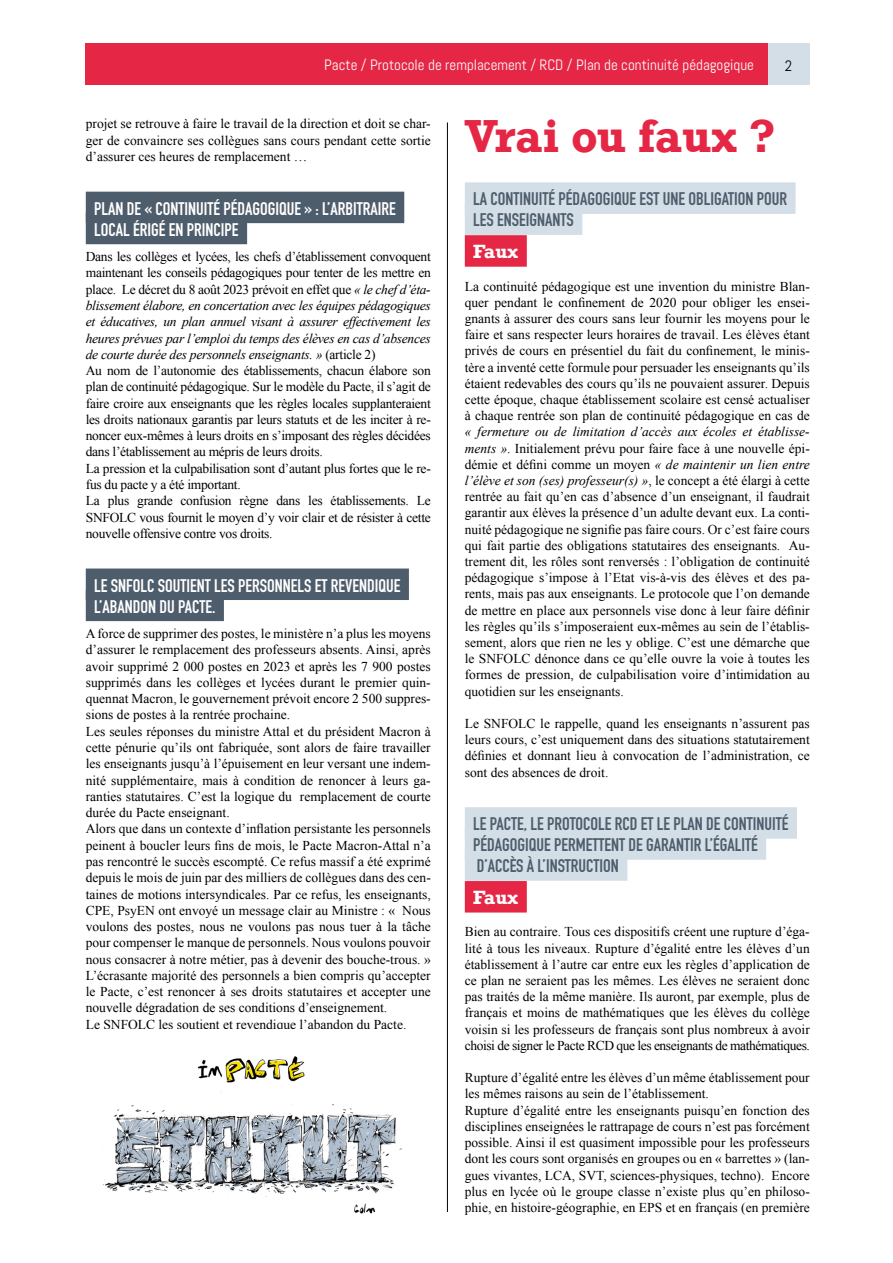
<style>
.page{position:relative;width:893px;height:1263px;background:#fff}
.page>*{position:absolute;margin:0;border:0;box-sizing:border-box;transform-origin:0 0}
.t1{font:700 43.5px "Rockwell";color:#e52745}
.t2{font:700 18px/21px "DIN Condensed";color:#4e5d6c}
.t3{font:700 18px/21.1px "DIN Condensed";color:#fff}
.t4{font:700 18px "Rockwell";color:#fff}
.t5{font:15px "Abel";color:#fff}
.t6{font:15px "Abel";color:#000}
.t7{font:13.5px/16.2px "Times New Roman";color:#000;text-align:justify}
.t8{font:13.5px/16.4px "Times New Roman";letter-spacing:-.02em;color:#000}
.s1{font-style:italic}
</style>
<div class="page">
<div style="left:85px;top:43px;width:724px;height:41px;background:#e52745"></div>
<div style="left:768px;top:43px;width:41px;height:41px;background:#d3dee7"></div>
<div style="left:86px;top:192px;width:318px;height:31px;background:#4e5d6c"></div>
<div style="left:86px;top:213px;width:161px;height:31px;background:#4e5d6c"></div>
<div style="left:86px;top:568px;width:323px;height:32px;background:#4e5d6c"></div>
<div style="left:86px;top:590px;width:138px;height:31px;background:#4e5d6c"></div>
<div style="left:465px;top:182px;width:330px;height:32px;background:#d3dee7"></div>
<div style="left:465px;top:203px;width:117px;height:32px;background:#d3dee7"></div>
<div style="left:465px;top:235px;width:62px;height:32px;background:#e52745"></div>
<div style="left:465px;top:807px;width:332px;height:32px;background:#d3dee7"></div>
<div style="left:465px;top:828px;width:301px;height:32px;background:#d3dee7"></div>
<div style="left:465px;top:849px;width:162px;height:32px;background:#d3dee7"></div>
<div style="left:465px;top:881px;width:62px;height:31px;background:#e52745"></div>
<hr style="left:447px;top:122px;width:1px;height:1090px;background:#000">
<img style="left:103px;top:1056px;width:299px;height:158px">
<p class="t5" style="left:324px;top:55px;width:431px">Pacte / Protocole de remplacement / RCD / Plan de continuité pédagogique</p>
<p class="t6" style="left:785px;top:56px;width:9px">2</p>
<p class="t7" style="left:86px;top:116px;width:346px">projet se retrouve à faire le travail de la direction et doit se char&shy;ger de convaincre ses collègues sans cours pendant cette sortie d’assurer ces heures de remplacement …</p>
<h2 class="t3" style="left:94px;top:198px;width:303px">PLAN DE « CONTINUITÉ PÉDAGOGIQUE » : L’ARBITRAIRE<br>LOCAL ÉRIGÉ EN PRINCIPE</h2>
<p class="t8" style="left:86px;top:248px;width:347px">Dans les collèges et lycées, les chefs d’établissement convoquent maintenant les conseils pédagogiques pour tenter de les mettre en place. Le décret du 8 août 2023 prévoit en effet que <span class="s1">« le chef d’éta&shy;blissement élabore, en concertation avec les équipes pédagogiques et éducatives, un plan annuel visant à assurer effectivement les heures prévues par l’emploi du temps des élèves en cas d’absences de courte durée des personnels enseignants. »</span> (article 2)<br>Au nom de l’autonomie des établissements, chacun élabore son plan de continuité pédagogique. Sur le modèle du Pacte, il s’agit de faire croire aux enseignants que les règles locales supplanteraient les droits nationaux garantis par leurs statuts et de les inciter à re&shy;noncer eux-mêmes à leurs droits en s’imposant des règles décidées dans l’établissement au mépris de leurs droits.<br>La pression et la culpabilisation sont d’autant plus fortes que le re&shy;fus du pacte y a été important.<br>La plus grande confusion règne dans les établissements. Le SNFOLC vous fournit le moyen d’y voir clair et de résister à cette nouvelle offensive contre vos droits.</p>
<h2 class="t3" style="left:94px;top:574px;width:308px">LE SNFOLC SOUTIENT LES PERSONNELS ET REVENDIQUE<br>L’ABANDON DU PACTE.</h2>
<p class="t7" style="left:86px;top:625px;width:347px;text-align:left">A force de supprimer des postes, le ministère n’a plus les moyens d’assurer le remplacement des professeurs absents. Ainsi, après avoir supprimé 2 000 postes en 2023 et après les 7 900 postes supprimés dans les collèges et lycées durant le premier quin&shy;quennat Macron, le gouvernement prévoit encore 2 500 suppres&shy;sions de postes à la rentrée prochaine.<br>Les seules réponses du ministre Attal et du président Macron à cette pénurie qu’ils ont fabriquée, sont alors de faire travailler les enseignants jusqu’à l’épuisement en leur versant une indem&shy;nité supplémentaire, mais à condition de renoncer à leurs ga&shy;ranties statutaires. C’est la logique du remplacement de courte durée du Pacte enseignant.<br>Alors que dans un contexte d’inflation persistante les personnels peinent à boucler leurs fins de mois, le Pacte Macron-Attal n’a pas rencontré le succès escompté. Ce refus massif a été exprimé depuis le mois de juin par des milliers de collègues dans des cen&shy;taines de motions intersyndicales. Par ce refus, les enseignants, CPE, PsyEN ont envoyé un message clair au Ministre : « Nous voulons des postes, nous ne voulons pas nous tuer à la tâche pour compenser le manque de personnels. Nous voulons pouvoir nous consacrer à notre métier, pas à devenir des bouche-trous. » L’écrasante majorité des personnels a bien compris qu’accepter le Pacte, c’est renoncer à ses droits statutaires et accepter une nouvelle dégradation de ses conditions d’enseignement.<br>Le SNFOLC les soutient et revendique l’abandon du Pacte.</p>
<h1 class="t1" style="left:465px;top:108px;width:312px">Vrai ou faux ?</h1>
<h2 class="t2" style="left:473px;top:188px;width:315px">LA CONTINUITÉ PÉDAGOGIQUE EST UNE OBLIGATION POUR<br>LES ENSEIGNANTS</h2>
<h2 class="t4" style="left:473px;top:240px;width:46px">Faux</h2>
<p class="t7" style="left:465px;top:278px;width:346px">La continuité pédagogique est une invention du ministre Blan&shy;quer pendant le confinement de 2020 pour obliger les ensei&shy;gnants à assurer des cours sans leur fournir les moyens pour le faire et sans respecter leurs horaires de travail. Les élèves étant privés de cours en présentiel du fait du confinement, le minis&shy;tère a inventé cette formule pour persuader les enseignants qu’ils étaient redevables des cours qu’ils ne pouvaient assurer. Depuis cette époque, chaque établissement scolaire est censé actualiser à chaque rentrée son plan de continuité pédagogique en cas de</p>
<p class="t7" style="left:465px;top:424px;width:347px"><span class="s1">« fermeture ou de limitation d’accès aux écoles et établisse&shy;ments »</span>. Initialement prévu pour faire face à une nouvelle épi&shy;démie et défini comme un moyen <span class="s1">« de maintenir un lien entre l’élève et son (ses) professeur(s) »</span>, le concept a été élargi à cette rentrée au fait qu’en cas d’absence d’un enseignant, il faudrait garantir aux élèves la présence d’un adulte devant eux. La conti&shy;nuité pédagogique ne signifie pas faire cours. Or c’est faire cours qui fait partie des obligations statutaires des enseignants. Au&shy;trement dit, les rôles sont renversés : l’obligation de continuité pédagogique s’impose à l’Etat vis-à-vis des élèves et des pa&shy;rents, mais pas aux enseignants. Le protocole que l’on demande de mettre en place aux personnels vise donc à leur faire définir les règles qu’ils s’imposeraient eux-mêmes au sein de l’établis&shy;sement, alors que rien ne les y oblige. C’est une démarche que le SNFOLC dénonce dans ce qu’elle ouvre la voie à toutes les formes de pression, de culpabilisation voire d’intimidation au quotidien sur les enseignants.</p>
<p class="t7" style="left:465px;top:715px;width:346px">Le SNFOLC le rappelle, quand les enseignants n’assurent pas leurs cours, c’est uniquement dans des situations statutairement définies et donnant lieu à convocation de l’administration, ce sont des absences de droit.</p>
<h2 class="t2" style="left:473px;top:813px;width:317px">LE PACTE, LE PROTOCOLE RCD ET LE PLAN DE CONTINUITÉ<br>PÉDAGOGIQUE PERMETTENT DE GARANTIR L’ÉGALITÉ<br>D’ACCÈS À L’INSTRUCTION</h2>
<h2 class="t4" style="left:473px;top:886px;width:46px">Faux</h2>
<p class="t7" style="left:465px;top:924px;width:347px">Bien au contraire. Tous ces dispositifs créent une rupture d’éga&shy;lité à tous les niveaux. Rupture d’égalité entre les élèves d’un établissement à l’autre car entre eux les règles d’application de ce plan ne seraient pas les mêmes. Les élèves ne seraient donc pas traités de la même manière. Ils auront, par exemple, plus de français et moins de mathématiques que les élèves du collège voisin si les professeurs de français sont plus nombreux à avoir choisi de signer le Pacte RCD que les enseignants de mathématiques.</p>
<p class="t7" style="left:465px;top:1069px;width:346px;text-align:left">Rupture d’égalité entre les élèves d’un même établissement pour les mêmes raisons au sein de l’établissement.<br>Rupture d’égalité entre les enseignants puisqu’en fonction des disciplines enseignées le rattrapage de cours n’est pas forcément possible. Ainsi il est quasiment impossible pour les professeurs dont les cours sont organisés en groupes ou en « barrettes » (lan&shy;gues vivantes, LCA, SVT, sciences-physiques, techno). Encore plus en lycée où le groupe classe n’existe plus qu’en philoso&shy;phie, en histoire-géographie, en EPS et en français (en première</p>
</div>
